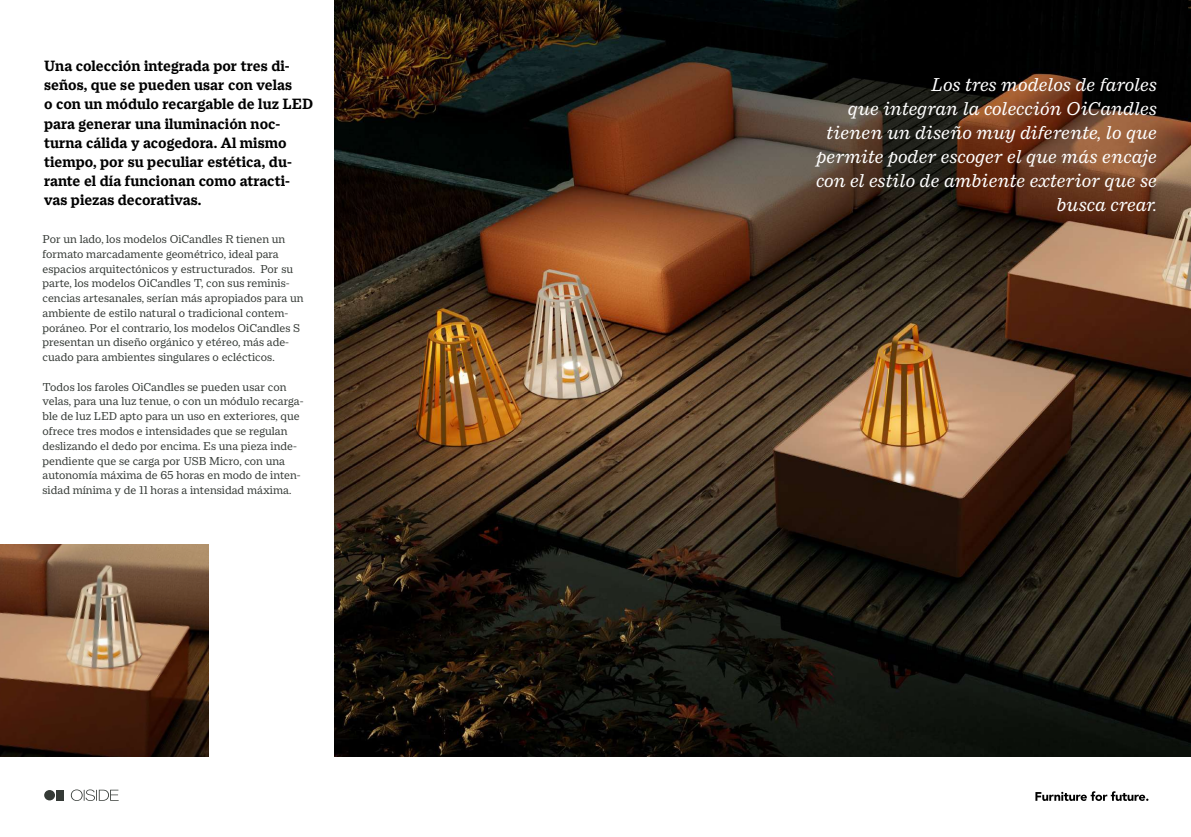
<style>
.page{position:relative;width:1191px;height:837px;background:#fff}
.page>*{position:absolute;margin:0;border:0;box-sizing:border-box;transform-origin:0 0}
.t1{font:italic 20px/24px "Macklin Text";color:#fff;text-align:right}
.t2{font:700 16px/19.2px "Macklin Text";color:#000}
.t3{font:12.3px/14.8px "Macklin Text";color:#353a36}
</style>
<div class="page">
<img style="left:0;top:544px;width:208px;height:212px">
<img style="left:334px;top:0;width:857px;height:756px">
<svg style="left:71px;top:789px;width:48px;height:11px"></svg>
<div style="left:44px;top:789px;width:11px;height:11px;background:#353a36;border-radius:50%"></div>
<div style="left:57px;top:789px;width:7px;height:11px;background:#353a36"></div>
<svg style="left:1035px;top:791px;width:113px;height:9px"></svg>
<p class="t2" style="left:44px;top:56px;width:271px">Una colección integrada por tres di&shy;seños, que se pueden usar con velas<br>o con un módulo recargable de luz LED para generar una iluminación noc&shy;turna cálida y acogedora. Al mismo tiempo, por su peculiar estética, du&shy;rante el día funcionan como atracti&shy;vas piezas decorativas.</p>
<p class="t3" style="left:43px;top:231px;width:262px">Por un lado, los modelos OiCandles R tienen un formato marcadamente geométrico, ideal para espacios arquitectónicos y estructurados. Por su parte, los modelos OiCandles T, con sus reminis&shy;cencias artesanales, serían más apropiados para un ambiente de estilo natural o tradicional contem&shy;poráneo. Por el contrario, los modelos OiCandles S presentan un diseño orgánico y etéreo, más ade&shy;cuado para ambientes singulares o eclécticos.</p>
<p class="t3" style="left:43px;top:379px;width:262px">Todos los faroles OiCandles se pueden usar con velas, para una luz tenue, o con un módulo recarga&shy;ble de luz LED apto para un uso en exteriores, que ofrece tres modos e intensidades que se regulan deslizando el dedo por encima. Es una pieza inde&shy;pendiente que se carga por USB Micro, con una autonomía máxima de 65 horas en modo de inten&shy;sidad mínima y de 11 horas a intensidad máxima.</p>
<h1 class="t1" style="left:816px;top:73px;width:342px">Los tres modelos de faroles<br>que integran la colección OiCandles tienen un diseño muy diferente, lo que permite poder escoger el que más encaje con el estilo de ambiente exterior que se busca crear.</h1>
</div>
